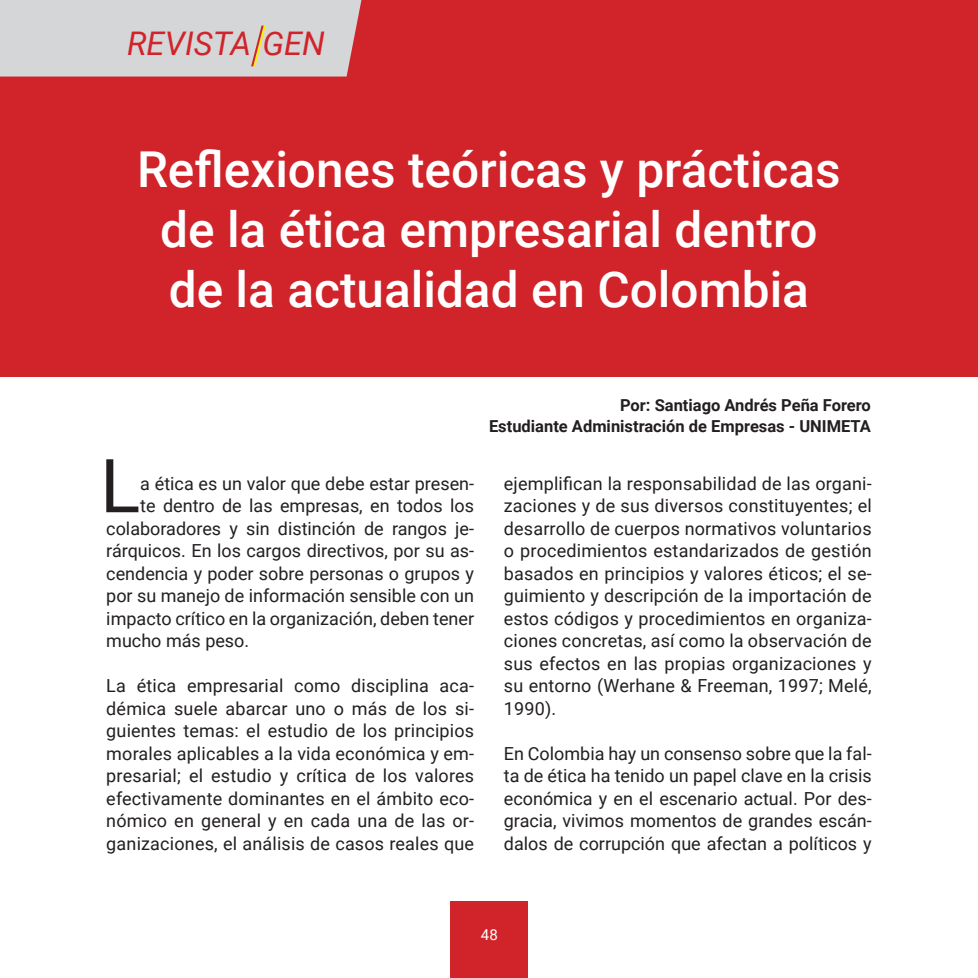
<style>
.page{position:relative;width:978px;height:978px;background:#fff}
.page>*{position:absolute;margin:0;border:0;box-sizing:border-box;transform-origin:0 0}
.t1{font:74.4px "Roboto";color:#231f20}
.t2{font:500 49.5px/60px "Roboto";color:#fff;text-align:center}
.t3{font:italic 32.55px "Roboto";color:#d1232a}
.t4{font:18px/22.5px "Roboto";color:#231f20;text-align:justify}
.t5{font:700 16.5px/21px "Roboto";color:#231f20;text-align:right}
.t6{font:15px "Roboto";color:#fff}
</style>
<div class="page">
<div style="left:450px;top:901px;width:78px;height:77px;background:#d1232a"></div>
<div style="left:0;top:0;width:978px;height:376px;background:#d1232a"></div>
<div style="left:0;top:0;width:361px;height:77px;background:#d5d6d8"></div>
<h3 class="t3" style="left:127px;top:21px;width:199px">REVISTA GEN</h3>
<h2 class="t2" style="left:137px;top:138px;width:705px">Reflexiones teóricas y prácticas de la ética empresarial dentro de la actualidad en Colombia</h2>
<h1 class="t1" style="left:100px;top:434px;width:42px">L</h1>
<p class="t4" style="left:140px;top:471px;width:335px">a ética es un valor que debe estar presen-</p>
<p class="t4" style="left:140px;top:494px;width:335px">te dentro de las empresas, en todos los</p>
<p class="t4" style="left:106px;top:516px;width:369px">colaboradores y sin distinción de rangos je-</p>
<p class="t4" style="left:106px;top:539px;width:369px">rárquicos. En los cargos directivos, por su as-</p>
<p class="t4" style="left:106px;top:561px;width:369px">cendencia y poder sobre personas o grupos y</p>
<p class="t4" style="left:106px;top:584px;width:369px">por su manejo de información sensible con un</p>
<p class="t4" style="left:106px;top:606px;width:369px">impacto crítico en la organización, deben tener</p>
<p class="t4" style="left:106px;top:629px;width:144px">mucho más peso.</p>
<p class="t4" style="left:106px;top:674px;width:369px">La ética empresarial como disciplina aca&shy;démica suele abarcar uno o más de los si&shy;guientes temas: el estudio de los principios morales aplicables a la vida económica y em&shy;presarial; el estudio y crítica de los valores efectivamente dominantes en el ámbito eco&shy;nómico en general y en cada una de las or&shy;ganizaciones, el análisis de casos reales que</p>
<p class="t5" style="left:489px;top:394px;width:383px">Por: Santiago Andrés Peña Forero<br>Estudiante Administración de Empresas - UNIMETA</p>
<p class="t4" style="left:504px;top:471px;width:369px">ejemplifican la responsabilidad de las organi&shy;zaciones y de sus diversos constituyentes; el desarrollo de cuerpos normativos voluntarios o procedimientos estandarizados de gestión basados en principios y valores éticos; el se&shy;guimiento y descripción de la importación de estos códigos y procedimientos en organiza&shy;ciones concretas, así como la observación de sus efectos en las propias organizaciones y su entorno (Werhane &amp; Freeman, 1997; Melé, 1990).</p>
<p class="t4" style="left:504px;top:741px;width:369px">En Colombia hay un consenso sobre que la fal&shy;ta de ética ha tenido un papel clave en la crisis económica y en el escenario actual. Por des&shy;gracia, vivimos momentos de grandes escán&shy;dalos de corrupción que afectan a políticos y</p>
<p class="t6" style="left:481px;top:924px;width:18px">48</p>
</div>
